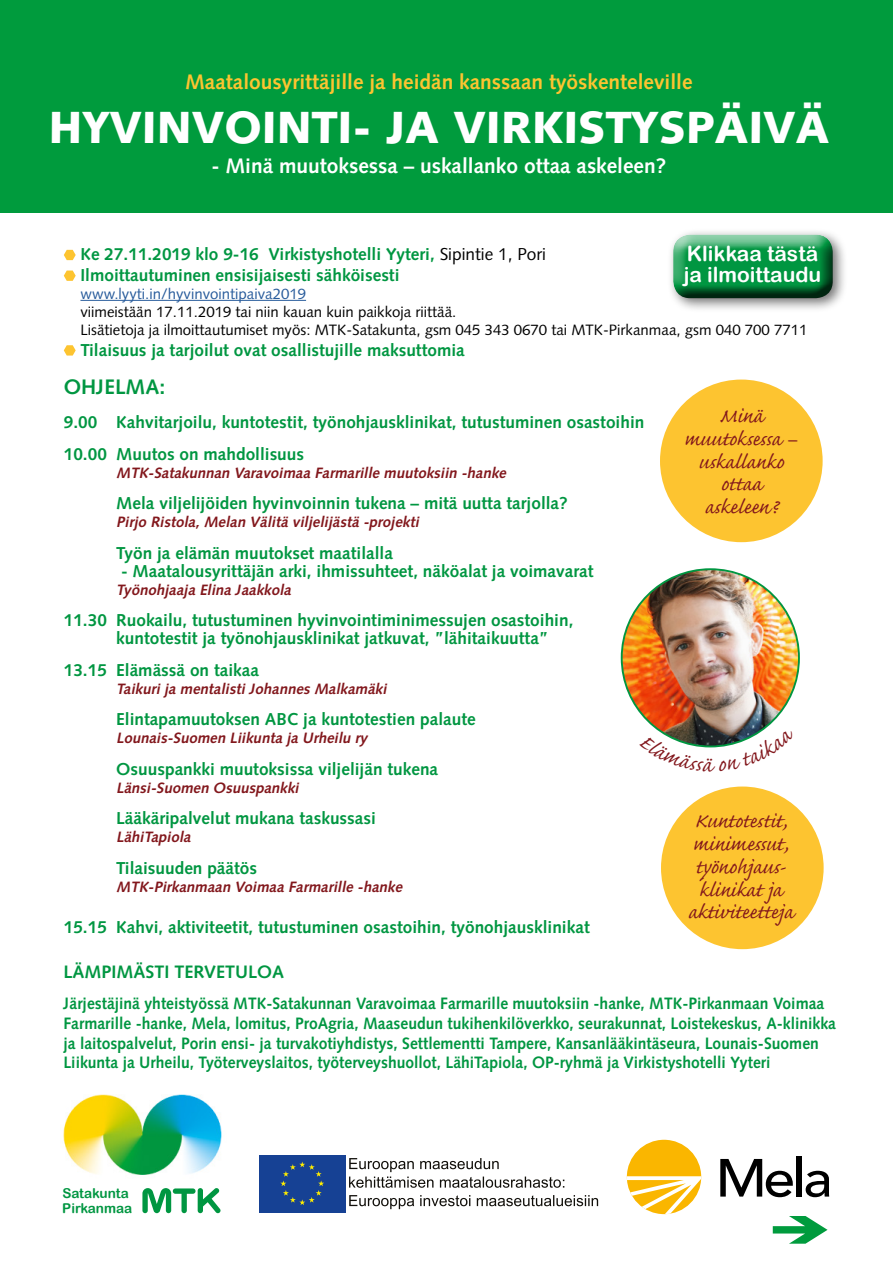
<style>
.page{position:relative;width:893px;height:1263px;background:#fff}
.page>*{position:absolute;margin:0;border:0;box-sizing:border-box;transform-origin:0 0}
.t1{font:900 45px "Syntax";color:#fff}
.t2{font:25.05px/22.8px "Caflisch Script Web";color:#82171c;text-align:center}
.t3{font:700 21px "Syntax";color:#fdc430}
.t4{font:700 21px "Syntax";color:#fff}
.t5{font:21px/21px "Arial Rounded MT Bold";color:#fff}
.t6{font:700 21px "Syntax";color:#009641}
.t7{font:700 18px "Syntax";color:#009641}
.t8{font:700 17.25px/20.7px "Syntax";color:#009641}
.t9{font:700 16.5px/19.8px "Syntax";color:#009641;scale:.95 1}
.t10{font:italic 700 15px "Syntax";color:#82171c}
.t11{font:15px/18px "Syntax";color:#000}
.t12{font:15px "Syntax";color:#275b9b}
.t13{font:13.65px "Arial Rounded MT Bold";color:#009641}
.s1{font-weight:400;color:#000}
</style>
<div class="page">
<div style="left:660px;top:380px;width:163px;height:162px;background:#fdc430;border-radius:50%"></div>
<div style="left:661px;top:786px;width:163px;height:163px;background:#fdc430;border-radius:50%"></div>
<div style="left:0;top:0;width:893px;height:212px;background:#009b3d"></div>
<svg style="left:720px;top:1159px;width:73px;height:38px"></svg>
<div style="left:797px;top:1156px;width:5px;height:40px;background:#000"></div>
<svg style="left:806px;top:1171px;width:23px;height:26px"></svg>
<div style="left:627px;top:1140px;width:74px;height:74px;background:#fab600;border-radius:50%"></div>
<svg style="left:627px;top:1176px;width:74px;height:38px"></svg>
<svg style="left:259px;top:1212px;width:87px;height:1px"></svg>
<div style="left:259px;top:1155px;width:87px;height:57px;background:#164194"></div>
<svg style="left:280px;top:1162px;width:44px;height:43px"></svg>
<img style="left:349px;top:1158px;width:150px;height:11px">
<img style="left:349px;top:1176px;width:212px;height:12px">
<img style="left:349px;top:1195px;width:234px;height:11px">
<svg style="left:585px;top:1195px;width:13px;height:11px"></svg>
<hr style="left:80px;top:300px;width:226px;height:1px;background:#275b9b">
<svg style="left:64px;top:250px;width:12px;height:10px"></svg>
<svg style="left:64px;top:271px;width:12px;height:10px"></svg>
<svg style="left:64px;top:345px;width:12px;height:11px"></svg>
<img style="left:622px;top:569px;width:177px;height:177px;border-radius:89px">
<div style="left:667px;top:228px;width:181px;height:85px;background:#000;opacity:.54"></div>
<div style="left:660px;top:224px;width:181px;height:76px;background:#fff"></div>
<div style="left:665px;top:233px;width:182px;height:73px;background:#000;opacity:.75"></div>
<img style="left:63px;top:1094px;width:159px;height:81px">
<svg style="left:142px;top:1188px;width:78px;height:25px"></svg>
<svg style="left:655px;top:728px;width:111px;height:20px"></svg>
<p class="t3" style="left:185px;top:70px;width:509px">Maatalousyrittäjille ja heidän kanssaan työskenteleville</p>
<h1 class="t1" style="left:49px;top:101px;width:782px">HYVINVOINTI- JA VIRKISTYSPÄIVÄ</h1>
<p class="t4" style="left:211px;top:154px;width:456px">- Minä muutoksessa – uskallanko ottaa askeleen?</p>
<p class="t5" style="left:684px;top:243px;width:139px">Klikkaa tästä ja ilmoittaudu</p>
<p class="t8" style="left:80px;top:244px;width:467px">Ke 27.11.2019 klo 9-16 Virkistyshotelli Yyteri, <span class="s1">Sipintie 1, Pori<br></span>Ilmoittautuminen ensisijaisesti sähköisesti</p>
<p class="t12" style="left:80px;top:285px;width:227px">www.lyyti.in/hyvinvointipaiva2019</p>
<p class="t11" style="left:80px;top:303px;width:728px">viimeistään 17.11.2019 tai niin kauan kuin paikkoja riittää.<br>Lisätietoja ja ilmoittautumiset myös: MTK-Satakunta, gsm 045 343 0670 tai MTK-Pirkanmaa, gsm 040 700 7711</p>
<p class="t8" style="left:80px;top:339px;width:386px">Tilaisuus ja tarjoilut ovat osallistujille maksuttomia</p>
<p class="t6" style="left:64px;top:375px;width:103px">OHJELMA:</p>
<p class="t8" style="left:64px;top:407px;width:582px;line-height:31.5px">9.00 Kahvitarjoilu, kuntotestit, työnohjausklinikat, tutustuminen osastoihin<br>10.00 Muutos on mahdollisuus</p>
<p class="t10" style="left:116px;top:464px;width:394px">MTK-Satakunnan Varavoimaa Farmarille muutoksiin -hanke</p>
<p class="t8" style="left:116px;top:493px;width:453px">Mela viljelijöiden hyvinvoinnin tukena – mitä uutta tarjolla?</p>
<p class="t10" style="left:116px;top:513px;width:307px">Pirjo Ristola, Melan Välitä viljelijästä -projekti</p>
<p class="t8" style="left:116px;top:542px;width:278px">Työn ja elämän muutokset maatilalla</p>
<p class="t8" style="left:121px;top:560px;width:474px">- Maatalousyrittäjän arki, ihmissuhteet, näköalat ja voimavarat</p>
<p class="t10" style="left:116px;top:581px;width:179px">Työnohjaaja Elina Jaakkola</p>
<p class="t8" style="left:116px;top:611px;width:459px;line-height:18px;text-indent:-52px">11.30 Ruokailu, tutustuminen hyvinvointiminimessujen osastoihin, kuntotestit ja työnohjausklinikat jatkuvat, ”lähitaikuutta”</p>
<p class="t8" style="left:64px;top:659px;width:197px">13.15 Elämässä on taikaa</p>
<p class="t10" style="left:116px;top:680px;width:275px">Taikuri ja mentalisti Johannes Malkamäki</p>
<p class="t8" style="left:116px;top:709px;width:361px">Elintapamuutoksen ABC ja kuntotestien palaute</p>
<p class="t10" style="left:116px;top:729px;width:255px">Lounais-Suomen Liikunta ja Urheilu ry</p>
<p class="t8" style="left:116px;top:758px;width:323px">Osuuspankki muutoksissa viljelijän tukena</p>
<p class="t10" style="left:116px;top:779px;width:187px">Länsi-Suomen Osuuspankki</p>
<p class="t8" style="left:116px;top:808px;width:261px">Lääkäripalvelut mukana taskussasi</p>
<p class="t10" style="left:116px;top:828px;width:79px">LähiTapiola</p>
<p class="t8" style="left:116px;top:857px;width:142px">Tilaisuuden päätös</p>
<p class="t10" style="left:116px;top:878px;width:290px">MTK-Pirkanmaan Voimaa Farmarille -hanke</p>
<p class="t8" style="left:64px;top:917px;width:527px">15.15 Kahvi, aktiviteetit, tutustuminen osastoihin, työnohjausklinikat</p>
<p class="t7" style="left:63px;top:962px;width:222px">LÄMPIMÄSTI TERVETULOA</p>
<p class="t9" style="left:63px;top:993px;width:815px">Järjestäjinä yhteistyössä MTK-Satakunnan Varavoimaa Farmarille muutoksiin -hanke, MTK-Pirkanmaan Voimaa Farmarille -hanke, Mela, lomitus, ProAgria, Maaseudun tukihenkilöverkko, seurakunnat, Loistekeskus, A-klinikka ja laitospalvelut, Porin ensi- ja turvakotiyhdistys, Settlementti Tampere, Kansanlääkintäseura, Lounais-Suomen Liikunta ja Urheilu, Työterveyslaitos, työterveyshuollot, LähiTapiola, OP-ryhmä ja Virkistyshotelli Yyteri</p>
<h2 class="t2" style="left:684px;top:406px;width:115px">Minä muutoksessa – uskallanko ottaa askeleen?</h2>
<h2 class="t2" style="left:688px;top:811px;width:107px">Kuntotestit, minimessut, työnohjaus&shy;klinikat ja aktiviteetteja</h2>
<p class="t13" style="left:62px;top:1185px;width:68px">Satakunta</p>
<p class="t13" style="left:62px;top:1200px;width:72px">Pirkanmaa</p>
</div>
